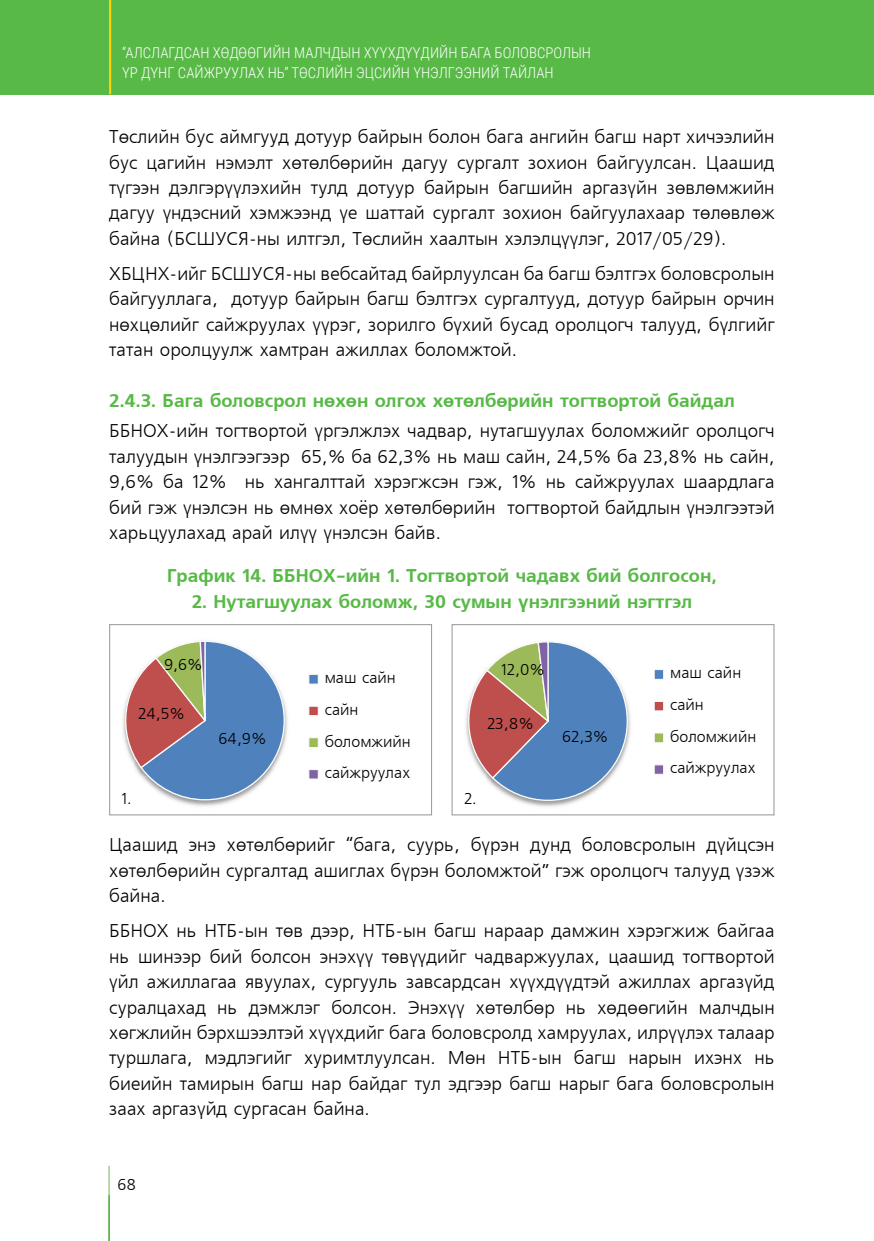
<style>
.page{position:relative;width:874px;height:1241px;background:#fff}
.page>*{position:absolute;margin:0;border:0;box-sizing:border-box;transform-origin:0 0}
.t1{font:18.38px/25.4px "MAK Freeset";color:#000;text-align:justify}
.t2{font:700 18.38px "MAK Freeset";color:#58b947}
.t3{font:15.75px/31.5px "MAK Freeset";color:#000}
.t4{font:300 14.88px/19.2px "Roboto Condensed";color:#fff}
</style>
<div class="page">
<div style="left:0;top:0;width:873px;height:94px;background:#58b947"></div>
<hr style="left:109px;top:0;width:2px;height:94px;background:#ffd400">
<hr style="left:108px;top:1194px;width:2px;height:46px;background:#58b947">
<hr style="left:108px;top:1165px;width:2px;height:29px;background:#add79c">
<div style="left:109px;top:624px;width:323px;height:191px;border:1px solid #939598"></div>
<div style="left:451px;top:624px;width:323px;height:191px;border:1px solid #939598"></div>
<div style="left:308px;top:673px;width:10px;height:11px;background:#4f82bd;border:1px solid #fafafa"></div>
<div style="left:308px;top:705px;width:10px;height:11px;background:#bf4f4d;border:1px solid #fafafa"></div>
<div style="left:308px;top:737px;width:10px;height:11px;background:#9cba59;border:1px solid #fafafa"></div>
<div style="left:308px;top:769px;width:10px;height:10px;background:#8063a3;border:1px solid #fafafa"></div>
<svg style="left:123px;top:641px;width:162px;height:160px"></svg>
<div style="left:653px;top:669px;width:10px;height:10px;background:#4f82bd;border:1px solid #fafafa"></div>
<div style="left:653px;top:700px;width:10px;height:11px;background:#bf4f4d;border:1px solid #fafafa"></div>
<div style="left:653px;top:732px;width:10px;height:11px;background:#9cba59;border:1px solid #fafafa"></div>
<div style="left:653px;top:764px;width:10px;height:10px;background:#8063a3;border:1px solid #fafafa"></div>
<svg style="left:466px;top:641px;width:162px;height:160px"></svg>
<p class="t4" style="left:122px;top:43px;width:470px">“АЛСЛАГДСАН ХӨДӨӨГИЙН МАЛЧДЫН ХҮҮХДҮҮДИЙН БАГА БОЛОВСРОЛЫН<br>ҮР ДҮНГ САЙЖРУУЛАХ НЬ” ТӨСЛИЙН ЭЦСИЙН ҮНЭЛГЭЭНИЙ ТАЙЛАН</p>
<p class="t1" style="left:109px;top:125px;width:666px">Төслийн бус аймгууд дотуур байрын болон бага ангийн багш нарт хичээлийн бус цагийн нэмэлт хөтөлбөрийн дагуу сургалт зохион байгуулсан. Цаашид түгээн дэлгэрүүлэхийн тулд дотуур байрын багшийн аргазүйн зөвлөмжийн дагуу үндэсний хэмжээнд үе шаттай сургалт зохион байгуулахаар төлөвлөж байна (БСШУСЯ-ны илтгэл, Төслийн хаалтын хэлэлцүүлэг, 2017/05/29).</p>
<p class="t1" style="left:109px;top:262px;width:666px">ХБЦНХ-ийг БСШУСЯ-ны вебсайтад байрлуулсан ба багш бэлтгэх боловсролын байгууллага, дотуур байрын багш бэлтгэх сургалтууд, дотуур байрын орчин нөхцөлийг сайжруулах үүрэг, зорилго бүхий бусад оролцогч талууд, бүлгийг татан оролцуулж хамтран ажиллах боломжтой.</p>
<p class="t2" style="left:109px;top:390px;width:626px">2.4.3. Бага боловсрол нөхөн олгох хөтөлбөрийн тогтвортой байдал</p>
<p class="t1" style="left:109px;top:419px;width:666px">ББНОХ-ийн тогтвортой үргэлжлэх чадвар, нутагшуулах боломжийг оролцогч талуудын үнэлгээгээр 65,% ба 62,3% нь маш сайн, 24,5% ба 23,8% нь сайн, 9,6% ба 12% нь хангалттай хэрэгжсэн гэж, 1% нь сайжруулах шаардлага бий гэж үнэлсэн нь өмнөх хоёр хөтөлбөрийн тогтвортой байдлын үнэлгээтэй харьцуулахад арай илүү үнэлсэн байв.</p>
<p class="t2" style="left:167px;top:565px;width:550px">График 14. ББНОХ-ийн 1. Тогтвортой чадавх бий болгосон,</p>
<p class="t2" style="left:192px;top:591px;width:501px">2. Нутагшуулах боломж, 30 сумын үнэлгээний нэгтгэл</p>
<p class="t3" style="left:164px;top:649px;width:40px">9,6%</p>
<p class="t3" style="left:138px;top:698px;width:48px">24,5%</p>
<p class="t3" style="left:218px;top:723px;width:49px">64,9%</p>
<p class="t3" style="left:324px;top:662px;width:88px">маш сайн сайн боломжийн сайжруулах</p>
<p class="t3" style="left:501px;top:654px;width:45px">12,0%</p>
<p class="t3" style="left:486px;top:709px;width:48px">23,8%</p>
<p class="t3" style="left:562px;top:721px;width:48px">62,3%</p>
<p class="t3" style="left:669px;top:657px;width:88px">маш сайн сайн боломжийн сайжруулах</p>
<p class="t3" style="left:122px;top:783px;width:12px">1.</p>
<p class="t3" style="left:464px;top:783px;width:14px">2.</p>
<p class="t1" style="left:109px;top:833px;width:666px">Цаашид энэ хөтөлбөрийг “бага, суурь, бүрэн дунд боловсролын дүйцсэн хөтөлбөрийн сургалтад ашиглах бүрэн боломжтой” гэж оролцогч талууд үзэж байна.</p>
<p class="t1" style="left:109px;top:919px;width:666px">ББНОХ нь НТБ-ын төв дээр, НТБ-ын багш нараар дамжин хэрэгжиж байгаа нь шинээр бий болсон энэхүү төвүүдийг чадваржуулах, цаашид тогтвортой үйл ажиллагаа явуулах, сургууль завсардсан хүүхдүүдтэй ажиллах аргазүйд суралцахад нь дэмжлэг болсон. Энэхүү хөтөлбөр нь хөдөөгийн малчдын хөгжлийн бэрхшээлтэй хүүхдийг бага боловсролд хамруулах, илрүүлэх талаар туршлага, мэдлэгийг хуримтлуулсан. Мөн НТБ-ын багш нарын ихэнх нь биеийн тамирын багш нар байдаг тул эдгээр багш нарыг бага боловсролын заах аргазүйд сургасан байна.</p>
<p class="t3" style="left:117px;top:1169px;width:20px">68</p>
</div>
